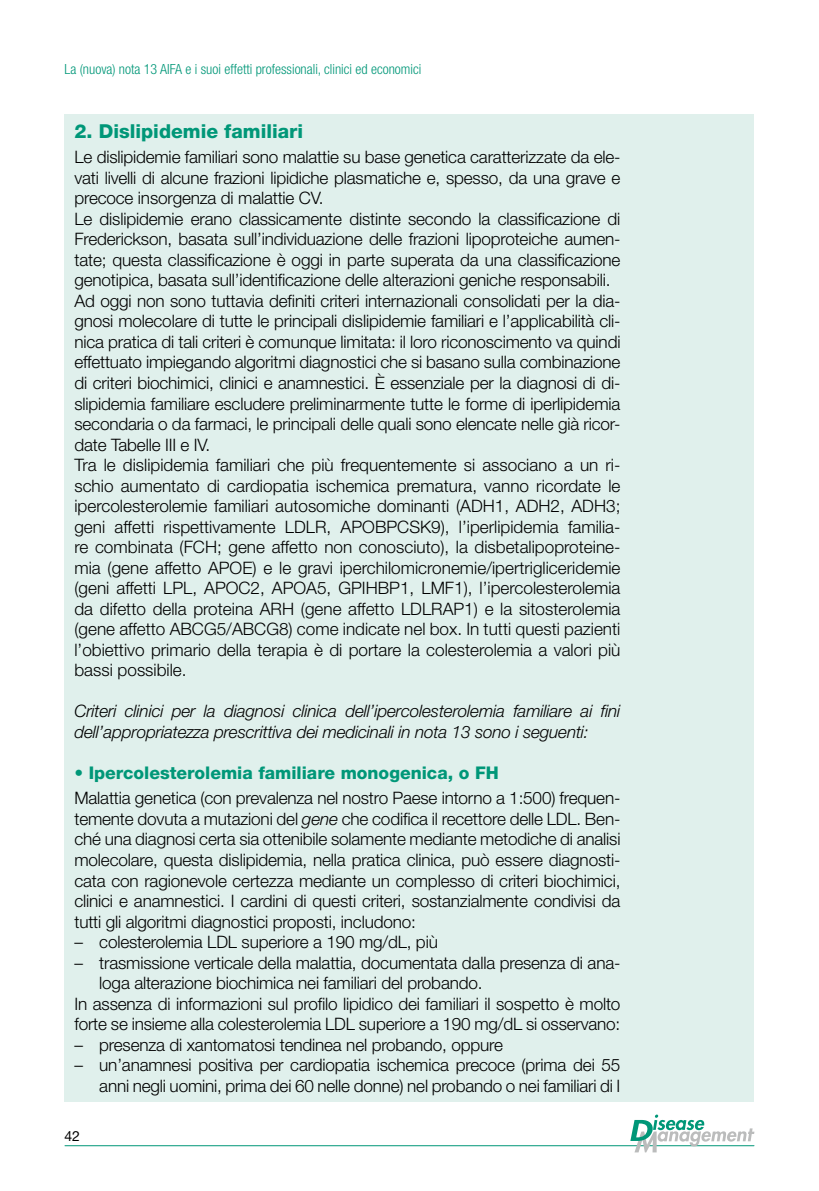
<style>
.page{position:relative;width:819px;height:1191px;background:#fff}
.page>*{position:absolute;margin:0;border:0;box-sizing:border-box;transform-origin:0 0}
.t1{font:800 19.25px "Helvetica Neue LT Std";color:#009778}
.t2{font:800 17.5px "Helvetica Neue LT Std";color:#009778}
.t3{font:300 17.15px/20.5px "Helvetica Neue LT Std";letter-spacing:-.01em;color:#000}
.t4{font:italic 300 17.15px/20.5px "Helvetica Neue LT Std";letter-spacing:-.01em;color:#000}
.t5{font:300 condensed 14px "Helvetica Neue LT Std";color:#009778}
.t6{font:14px "Helvetica Neue LT Std";color:#000}
.s1{font-style:italic}
</style>
<div class="page">
<hr style="left:65px;top:1145px;width:689px;height:1px;background:#009778">
<div style="left:64px;top:114px;width:690px;height:987px;background:#e0f0ec"></div>
<svg style="left:630px;top:1114px;width:124px;height:38px"></svg>
<p class="t5" style="left:64px;top:61px;width:358px">La (nuova) nota 13 AIFA e i suoi effetti professionali, clinici ed economici</p>
<p class="t1" style="left:74px;top:119px;width:230px">2. Dislipidemie familiari</p>
<p class="t3" style="left:74px;top:147px;width:547px">Le dislipidemie familiari sono malattie su base genetica caratterizzate da ele&shy;vati livelli di alcune frazioni lipidiche plasmatiche e, spesso, da una grave e precoce insorgenza di malattie CV.<br>Le dislipidemie erano classicamente distinte secondo la classificazione di Frederickson, basata sull’individuazione delle frazioni lipoproteiche aumen&shy;tate; questa classificazione è oggi in parte superata da una classificazione genotipica, basata sull’identificazione delle alterazioni geniche responsabili.<br>Ad oggi non sono tuttavia definiti criteri internazionali consolidati per la dia&shy;gnosi molecolare di tutte le principali dislipidemie familiari e l’applicabilità cli&shy;nica pratica di tali criteri è comunque limitata: il loro riconoscimento va quindi effettuato impiegando algoritmi diagnostici che si basano sulla combinazione di criteri biochimici, clinici e anamnestici. È essenziale per la diagnosi di di&shy;slipidemia familiare escludere preliminarmente tutte le forme di iperlipidemia secondaria o da farmaci, le principali delle quali sono elencate nelle già ricor&shy;date Tabelle III e IV.<br>Tra le dislipidemia familiari che più frequentemente si associano a un ri&shy;schio aumentato di cardiopatia ischemica prematura, vanno ricordate le ipercolesterolemie familiari autosomiche dominanti (ADH1, ADH2, ADH3; geni affetti rispettivamente LDLR, APOBPCSK9), l’iperlipidemia familia&shy;re combinata (FCH; gene affetto non conosciuto), la disbetalipoproteine&shy;mia (gene affetto APOE) e le gravi iperchilomicronemie/ipertrigliceridemie (geni affetti LPL, APOC2, APOA5, GPIHBP1, LMF1), l’ipercolesterolemia da difetto della proteina ARH (gene affetto LDLRAP1) e la sitosterolemia (gene affetto ABCG5/ABCG8) come indicate nel box. In tutti questi pazienti l’obiettivo primario della terapia è di portare la colesterolemia a valori più bassi possibile.</p>
<p class="t4" style="left:74px;top:700px;width:547px">Criteri clinici per la diagnosi clinica dell’ipercolesterolemia familiare ai fini dell’appropriatezza prescrittiva dei medicinali in nota 13 sono i seguenti:</p>
<p class="t2" style="left:74px;top:762px;width:423px">• Ipercolesterolemia familiare monogenica, o FH</p>
<p class="t3" style="left:74px;top:787px;width:547px;text-align:justify">Malattia genetica (con prevalenza nel nostro Paese intorno a 1:500) frequen&shy;temente dovuta a mutazioni del <span class="s1">gene</span> che codifica il recettore delle LDL. Ben&shy;ché una diagnosi certa sia ottenibile solamente mediante metodiche di analisi molecolare, questa dislipidemia, nella pratica clinica, può essere diagnosti&shy;cata con ragionevole certezza mediante un complesso di criteri biochimici, clinici e anamnestici. I cardini di questi criteri, sostanzialmente condivisi da tutti gli algoritmi diagnostici proposti, includono:</p>
<p class="t3" style="left:74px;top:931px;width:365px">– colesterolemia LDL superiore a 190 mg/dL, più</p>
<p class="t3" style="left:74px;top:952px;width:547px">– trasmissione verticale della malattia, documentata dalla presenza di ana-</p>
<p class="t3" style="left:99px;top:972px;width:385px">loga alterazione biochimica nei familiari del probando.</p>
<p class="t3" style="left:74px;top:993px;width:547px">In assenza di informazioni sul profilo lipidico dei familiari il sospetto è molto</p>
<p class="t3" style="left:74px;top:1013px;width:547px">forte se insieme alla colesterolemia LDL superiore a 190 mg/dL si osservano:</p>
<p class="t3" style="left:74px;top:1034px;width:430px">– presenza di xantomatosi tendinea nel probando, oppure</p>
<p class="t3" style="left:74px;top:1054px;width:547px;text-align:right">– un’anamnesi positiva per cardiopatia ischemica precoce (prima dei 55 anni negli uomini, prima dei 60 nelle donne) nel probando o nei familiari di I</p>
<p class="t6" style="left:64px;top:1128px;width:17px">42</p>
</div>
